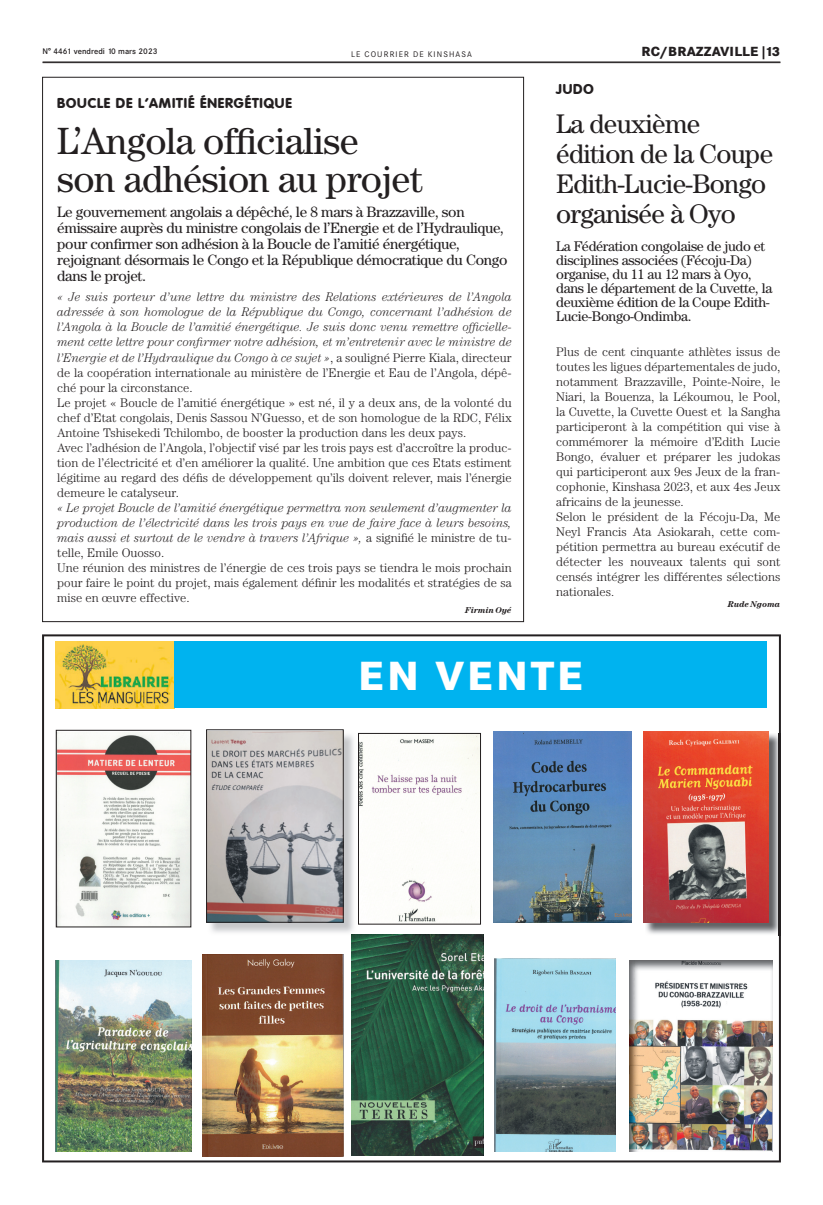
<style>
.page{position:relative;width:823px;height:1205px;background:#fff}
.page>*{position:absolute;margin:0;border:0;box-sizing:border-box;transform-origin:0 0}
.t1{font:800 40px "Corporate SBQ";letter-spacing:.07em;color:#fff}
.t2{font:38px/38px "Century";letter-spacing:-.015em;color:#231f20}
.t3{font:27px/30px "Century";letter-spacing:-.025em;color:#231f20}
.t4{font:15px/16px "Century";letter-spacing:-.02em;color:#231f20}
.t5{font:14px/14px "Century";letter-spacing:-.02em;color:#231f20}
.t6{font:800 14px "Corporate Rounded";letter-spacing:.06em;color:#231f20}
.t7{font:800 13px "Corporate SBQ";letter-spacing:.01em;color:#231f20}
.t8{font:300 12.5px/15px "Century";color:#231f20}
.t9{font:italic 700 8.5px "Century";color:#231f20}
.t10{font:500 8px "Corporate SBQ";color:#231f20}
.t11{font:8px "Corporate SBQ";letter-spacing:.14em;color:#231f20}
.s1{font-style:italic}
.s2{font-size:12px}
</style>
<div class="page">
<hr style="left:43px;top:62px;width:737px;height:1px;background:#231f20">
<svg style="left:42px;top:634px;width:738px;height:528px"></svg>
<img style="left:56px;top:641px;width:118px;height:67px">
<div style="left:174px;top:641px;width:591px;height:67px;background:#00b3ef"></div>
<img style="left:207px;top:731px;width:149px;height:204px">
<img style="left:208px;top:731px;width:133px;height:189px">
<div style="left:206px;top:729px;width:137px;height:193px;border:1px solid #231f20"></div>
<img style="left:644px;top:733px;width:136px;height:202px">
<img style="left:643px;top:732px;width:124px;height:190px">
<img style="left:493px;top:732px;width:137px;height:190px">
<img style="left:629px;top:960px;width:142px;height:191px">
<img style="left:55px;top:960px;width:136px;height:191px">
<img style="left:494px;top:958px;width:121px;height:193px">
<img style="left:202px;top:954px;width:141px;height:202px">
<img style="left:351px;top:935px;width:132px;height:220px">
<img style="left:58px;top:732px;width:131px;height:193px">
<div style="left:56px;top:730px;width:135px;height:197px;border:1px solid #231f20"></div>
<img style="left:360px;top:735px;width:118px;height:187px">
<div style="left:358px;top:733px;width:122px;height:191px;border:1px solid #231f20"></div>
<p class="t10" style="left:43px;top:46px;width:116px">N° 4461 vendredi 10 mars 2023</p>
<p class="t11" style="left:351px;top:49px;width:122px">LE COURRIER DE KINSHASA</p>
<p class="t7" style="left:641px;top:43px;width:140px">RC/BRAZZAVILLE |13</p>
<p class="t6" style="left:57px;top:95px;width:236px">BOUCLE DE L’AMITIÉ ÉNERGÉTIQUE</p>
<h2 class="t2" style="left:57px;top:122px;width:366px">L’Angola officialise son adhésion au projet</h2>
<p class="t4" style="left:57px;top:203px;width:451px">Le gouvernement angolais a dépêché, le 8 mars à Brazzaville, son émissaire auprès du ministre congolais de l’Energie et de l’Hydraulique, pour confirmer son adhésion à la Boucle de l’amitié énergétique, rejoignant désormais le Congo et la République démocratique du Congo dans le projet.</p>
<p class="t8" style="left:57px;top:289px;width:456px"><span class="s1">« Je suis porteur d’une lettre du ministre des Relations extérieures de l’Angola adressée à son homologue de la République du Congo, concernant l’adhésion de l’Angola à la Boucle de l’amitié énergétique. Je suis donc venu remettre officielle&shy;ment cette lettre pour confirmer notre adhésion, et m’entretenir avec le ministre de l’Energie et de l’Hydraulique du Congo à ce sujet »</span>, a souligné Pierre Kiala, directeur de la coopération internationale au ministère de l’Energie et Eau de l’Angola, dépê&shy;ché pour la circonstance.<br>Le projet « Boucle de l’amitié énergétique » est né, il y a deux ans, de la volonté du chef d’Etat congolais, Denis Sassou N’Guesso, et de son homologue de la RDC, Félix Antoine Tshisekedi Tchilombo, de booster la production dans les deux pays.<br>Avec l’adhésion de l’Angola, l’objectif visé par les trois pays est d’accroître la produc&shy;tion de l’électricité et d’en améliorer la qualité. Une ambition que ces Etats estiment légitime au regard des défis de développement qu’ils doivent relever, mais l’énergie demeure le catalyseur.</p>
<p class="t8" style="left:57px;top:499px;width:456px"><span class="s1">« Le projet Boucle de l’amitié énergétique permettra non seulement d’augmenter la production de l’électricité dans les trois pays en vue de faire face à leurs besoins, mais aussi et surtout de le vendre à travers l’Afrique »,</span> a signifié le ministre de tu&shy;telle, Emile Ouosso.<br>Une réunion des ministres de l’énergie de ces trois pays se tiendra le mois prochain pour faire le point du projet, mais également définir les modalités et stratégies de sa mise en œuvre effective.</p>
<p class="t9" style="left:465px;top:605px;width:48px">Firmin Oyé</p>
<p class="t6" style="left:556px;top:81px;width:39px">JUDO</p>
<h3 class="t3" style="left:556px;top:108px;width:218px">La deuxième édition de la Coupe<br>Edith-Lucie-Bongo organisée à Oyo</h3>
<p class="t5" style="left:556px;top:239px;width:217px">La Fédération congolaise de judo et disciplines associées (Fécoju-Da) organise, du 11 au 12 mars à Oyo, dans le département de la Cuvette, la deuxième édition de la Coupe Edith-Lucie-Bongo-Ondimba.</p>
<p class="t8" style="left:556px;top:344px;width:225px">Plus de cent cinquante athlètes issus de toutes les ligues départementales de judo, notamment Brazzaville, Pointe-Noire, le Niari, la Bouenza, la Lékoumou, le Pool, la Cuvette, la Cuvette Ouest et la Sangha participeront à la compétition qui vise à commémorer la mémoire d’Edith Lucie Bongo, évaluer et préparer les judokas qui participeront aux 9es Jeux de la fran&shy;cophonie, Kinshasa 2023, et aux 4es Jeux africains de la jeunesse.<br>Selon le président de la Fécoju-Da, Me Neyl Francis Ata Asiokarah, cette com&shy;pétition permettra au bureau exécutif de détecter les nouveaux talents qui sont censés intégrer les différentes sélections nationales<span class="s2">.</span></p>
<p class="t9" style="left:727px;top:599px;width:54px">Rude Ngoma</p>
<h1 class="t1" style="left:358px;top:650px;width:226px">EN VENTE</h1>
</div>
